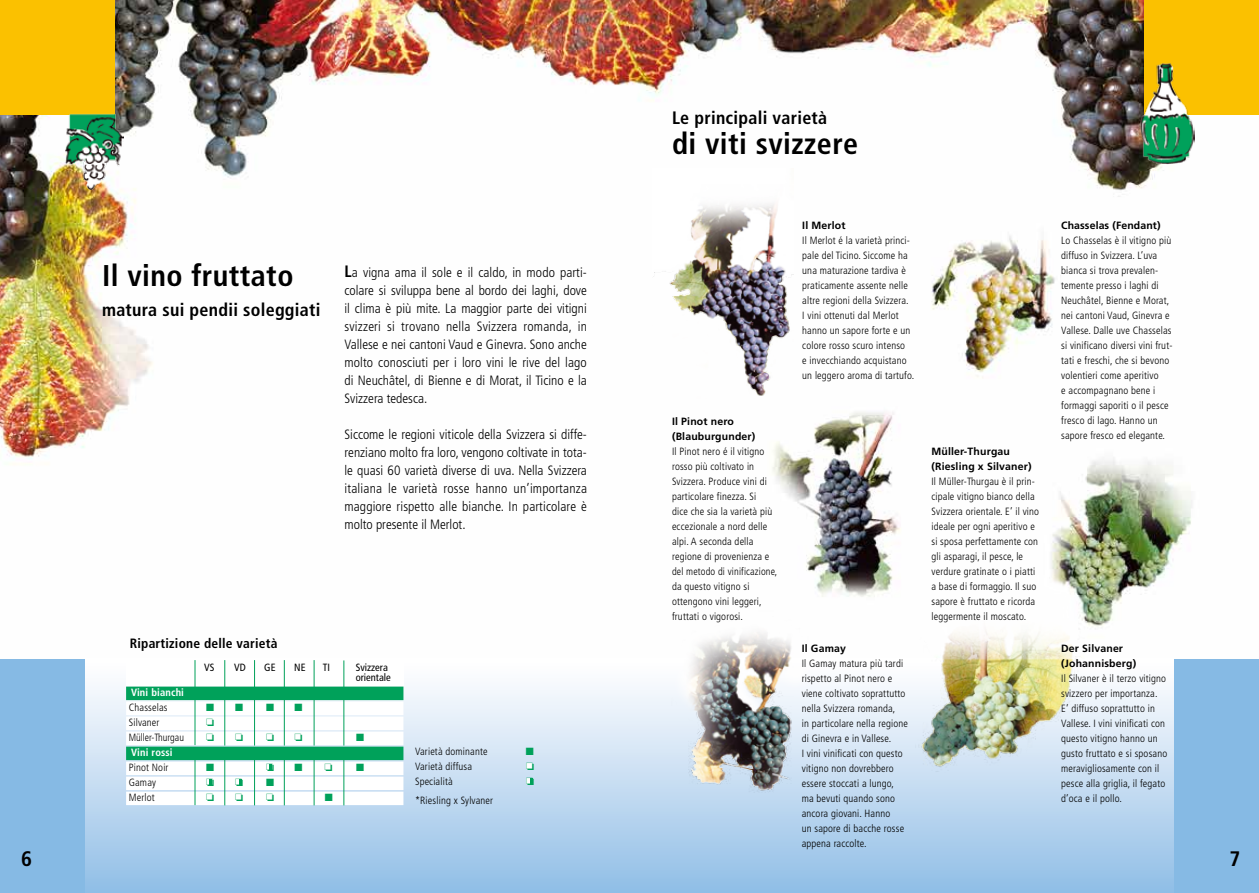
<style>
.page{position:relative;width:1259px;height:893px;background:#fff}
.page>*{position:absolute;margin:0;border:0;box-sizing:border-box;transform-origin:0 0}
.t1{font:700 condensed 30px "Frutiger";letter-spacing:.015em;color:#000}
.t2{font:700 condensed 21px "Frutiger";color:#000}
.t3{font:700 condensed 18px "Frutiger";letter-spacing:.015em;color:#000}
.t4{font:300 condensed 13.5px/18px "Frutiger";color:#000;text-align:justify}
.t5{font:700 condensed 13.5px "Frutiger";letter-spacing:.015em;color:#000}
.t6{font:300 condensed 10.5px/15px "Frutiger";letter-spacing:.015em;color:#000}
.t7{font:700 10.5px/15px "Frutiger";letter-spacing:.015em;color:#000}
.t8{font:condensed 10.5px/10.5px "Frutiger";color:#000}
.t9{font:700 condensed 10.5px "Frutiger";letter-spacing:.015em;color:#fff}
.t10{font:300 condensed 10.5px "Frutiger";letter-spacing:.015em;color:#000;scale:.95 1}
.t11{font:10.5px "Zapf Dingbats";color:#00a15a}
.s1{font-weight:700;font-size:16.5px}
</style>
<div class="page">
<img style="left:0;top:0;width:1195px;height:627px">
<div style="left:0;top:659px;width:1259px;height:234px;background:#86bae4"></div>
<div style="left:85px;top:658px;width:1089px;height:235px;background:linear-gradient(to bottom,#fffffe,#91bee7)"></div>
<img style="left:763px;top:390px;width:141px;height:219px">
<img style="left:671px;top:594px;width:140px;height:200px">
<img style="left:652px;top:169px;width:141px;height:230px">
<img style="left:915px;top:575px;width:169px;height:197px">
<div style="left:0;top:0;width:115px;height:115px;background:#fbc100"></div>
<div style="left:1144px;top:0;width:115px;height:115px;background:#fbc100"></div>
<img style="left:65px;top:113px;width:58px;height:76px">
<img style="left:1139px;top:62px;width:55px;height:103px">
<div style="left:126px;top:660px;width:277px;height:25px;background:#fff"></div>
<div style="left:126px;top:687px;width:277px;height:13px;background:#00a15a"></div>
<div style="left:126px;top:702px;width:277px;height:13px;background:#fff"></div>
<div style="left:126px;top:717px;width:277px;height:13px;background:#fff"></div>
<div style="left:126px;top:732px;width:277px;height:13px;background:#fff"></div>
<div style="left:126px;top:747px;width:277px;height:13px;background:#00a15a"></div>
<div style="left:126px;top:762px;width:277px;height:13px;background:#fff"></div>
<div style="left:126px;top:777px;width:277px;height:13px;background:#fff"></div>
<div style="left:126px;top:792px;width:277px;height:13px;background:#fff"></div>
<hr style="left:195px;top:660px;width:1px;height:85px;background:#00a15a">
<hr style="left:224px;top:660px;width:1px;height:86px;background:#00a15a">
<hr style="left:254px;top:660px;width:1px;height:86px;background:#00a15a">
<hr style="left:284px;top:660px;width:1px;height:86px;background:#00a15a">
<hr style="left:314px;top:660px;width:1px;height:86px;background:#00a15a">
<hr style="left:344px;top:660px;width:1px;height:86px;background:#00a15a">
<hr style="left:195px;top:758px;width:1px;height:47px;background:#00a15a">
<hr style="left:224px;top:758px;width:1px;height:47px;background:#00a15a">
<hr style="left:254px;top:758px;width:1px;height:47px;background:#00a15a">
<hr style="left:284px;top:758px;width:1px;height:47px;background:#00a15a">
<hr style="left:314px;top:758px;width:1px;height:47px;background:#00a15a">
<hr style="left:344px;top:758px;width:1px;height:47px;background:#00a15a">
<svg style="left:224px;top:704px;width:2px;height:8px"></svg>
<svg style="left:283px;top:704px;width:2px;height:8px"></svg>
<svg style="left:269px;top:764px;width:3px;height:6px"></svg>
<svg style="left:313px;top:764px;width:2px;height:8px"></svg>
<svg style="left:209px;top:779px;width:3px;height:6px"></svg>
<svg style="left:239px;top:779px;width:3px;height:6px"></svg>
<svg style="left:526px;top:763px;width:8px;height:7px"></svg>
<svg style="left:526px;top:778px;width:8px;height:7px"></svg>
<h2 class="t2" style="left:21px;top:846px;width:12px">6</h2>
<h1 class="t1" style="left:102px;top:257px;width:193px">Il vino fruttato</h1>
<h3 class="t3" style="left:102px;top:299px;width:220px">matura sui pendii soleggiati</h3>
<p class="t4" style="left:344px;top:263px;width:244px"><span class="s1">L</span>a vigna ama il sole e il caldo, in modo parti&shy;colare si sviluppa bene al bordo dei laghi, dove il clima è più mite. La maggior parte dei vitigni svizzeri si trovano nella Svizzera romanda, in Vallese e nei cantoni Vaud e Ginevra. Sono anche molto conosciuti per i loro vini le rive del lago di Neuchâtel, di Bienne e di Morat, il Ticino e la Svizzera tedesca.</p>
<p class="t4" style="left:344px;top:425px;width:244px">Siccome le regioni viticole della Svizzera si diffe&shy;renziano molto fra loro, vengono coltivate in tota&shy;le quasi 60 varietà diverse di uva. Nella Svizzera italiana le varietà rosse hanno un’importanza maggiore rispetto alle bianche. In particolare è molto presente il Merlot.</p>
<p class="t5" style="left:130px;top:635px;width:149px">Ripartizione delle varietà</p>
<p class="t8" style="left:204px;top:662px;width:12px">VS</p>
<p class="t8" style="left:234px;top:662px;width:13px">VD</p>
<p class="t8" style="left:264px;top:662px;width:13px">GE</p>
<p class="t8" style="left:294px;top:662px;width:13px">NE</p>
<p class="t8" style="left:323px;top:662px;width:9px">TI</p>
<p class="t8" style="left:356px;top:662px;width:37px">Svizzera orientale</p>
<p class="t9" style="left:131px;top:686px;width:54px">Vini bianchi</p>
<p class="t6" style="left:129px;top:700px;width:40px">Chasselas</p>
<p class="t6" style="left:129px;top:715px;width:32px">Silvaner</p>
<p class="t10" style="left:129px;top:732px;width:60px">Müller-Thurgau</p>
<p class="t11" style="left:356px;top:733px;width:9px">■</p>
<p class="t9" style="left:131px;top:746px;width:43px">Vini rossi</p>
<p class="t6" style="left:129px;top:760px;width:41px">Pinot Noir</p>
<p class="t11" style="left:206px;top:763px;width:9px">■</p>
<p class="t11" style="left:356px;top:763px;width:9px">■</p>
<p class="t6" style="left:129px;top:775px;width:29px">Gamay</p>
<p class="t11" style="left:266px;top:778px;width:9px">■</p>
<p class="t6" style="left:129px;top:790px;width:27px">Merlot</p>
<p class="t11" style="left:325px;top:793px;width:9px">■</p>
<p class="t6" style="left:415px;top:744px;width:74px">Varietà dominante</p>
<p class="t11" style="left:526px;top:746px;width:9px">■</p>
<p class="t6" style="left:415px;top:759px;width:59px">Varietà diffusa</p>
<p class="t6" style="left:415px;top:774px;width:39px">Specialità</p>
<p class="t6" style="left:415px;top:793px;width:80px">*Riesling x Sylvaner</p>
<h3 class="t3" style="left:672px;top:107px;width:157px">Le principali varietà</h3>
<h1 class="t1" style="left:672px;top:126px;width:187px">di viti svizzere</h1>
<p class="t7" style="left:672px;top:413px;width:85px">Il Pinot nero (Blauburgunder)</p>
<p class="t6" style="left:672px;top:444px;width:107px">Il Pinot nero é il vitigno rosso più coltivato in<br>Svizzera. Produce vini di particolare finezza. Si<br>dice che sia la varietà più eccezionale a nord delle alpi. A seconda della regione di provenienza e del metodo di vinificazione, da questo vitigno si ottengono vini leggeri, fruttati o vigorosi.</p>
<p class="t7" style="left:802px;top:218px;width:45px">Il Merlot</p>
<p class="t6" style="left:802px;top:233px;width:112px">Il Merlot é la varietà princi&shy;pale del Ticino. Siccome ha una maturazione tardiva è praticamente assente nelle altre regioni della Svizzera.<br>I vini ottenuti dal Merlot hanno un sapore forte e un colore rosso scuro intenso<br>e invecchiando acquistano un leggero aroma di tartufo.</p>
<p class="t7" style="left:801px;top:641px;width:46px">Il Gamay</p>
<p class="t6" style="left:801px;top:656px;width:108px">Il Gamay matura più tardi rispetto al Pinot nero e viene coltivato soprattutto nella Svizzera romanda,<br>in particolare nella regione di Ginevra e in Vallese.<br>I vini vinificati con questo vitigno non dovrebbero essere stoccati a lungo, ma bevuti quando sono ancora giovani. Hanno<br>un sapore di bacche rosse appena raccolte.</p>
<p class="t7" style="left:931px;top:444px;width:102px">Müller-Thurgau (Riesling x Silvaner)</p>
<p class="t6" style="left:931px;top:474px;width:109px">Il Müller-Thurgau è il prin&shy;cipale vitigno bianco della<br>Svizzera orientale. E’ il vino ideale per ogni aperitivo e si sposa perfettamente con gli asparagi, il pesce, le verdure gratinate o i piatti a base di formaggio. Il suo sapore è fruttato e ricorda leggermente il moscato.</p>
<p class="t7" style="left:1061px;top:218px;width:101px">Chasselas (Fendant)</p>
<p class="t6" style="left:1061px;top:233px;width:113px">Lo Chasselas è il vitigno più diffuso in Svizzera. L’uva bianca si trova prevalen&shy;temente presso i laghi di<br>Neuchâtel, Bienne e Morat, nei cantoni Vaud, Ginevra e<br>Vallese. Dalle uve Chasselas si vinificano diversi vini frut&shy;tati e freschi, che si bevono volentieri come aperitivo<br>e accompagnano bene i formaggi saporiti o il pesce fresco di lago. Hanno un sapore fresco ed elegante.</p>
<p class="t7" style="left:1061px;top:641px;width:76px">Der Silvaner (Johannisberg)</p>
<p class="t6" style="left:1061px;top:671px;width:108px">Il Silvaner è il terzo vitigno svizzero per importanza.<br>E’ diffuso soprattutto in<br>Vallese. I vini vinificati con questo vitigno hanno un gusto fruttato e si sposano meravigliosamente con il pesce alla griglia, il fegato d’oca e il pollo.</p>
<h2 class="t2" style="left:1229px;top:846px;width:12px">7</h2>
</div>
